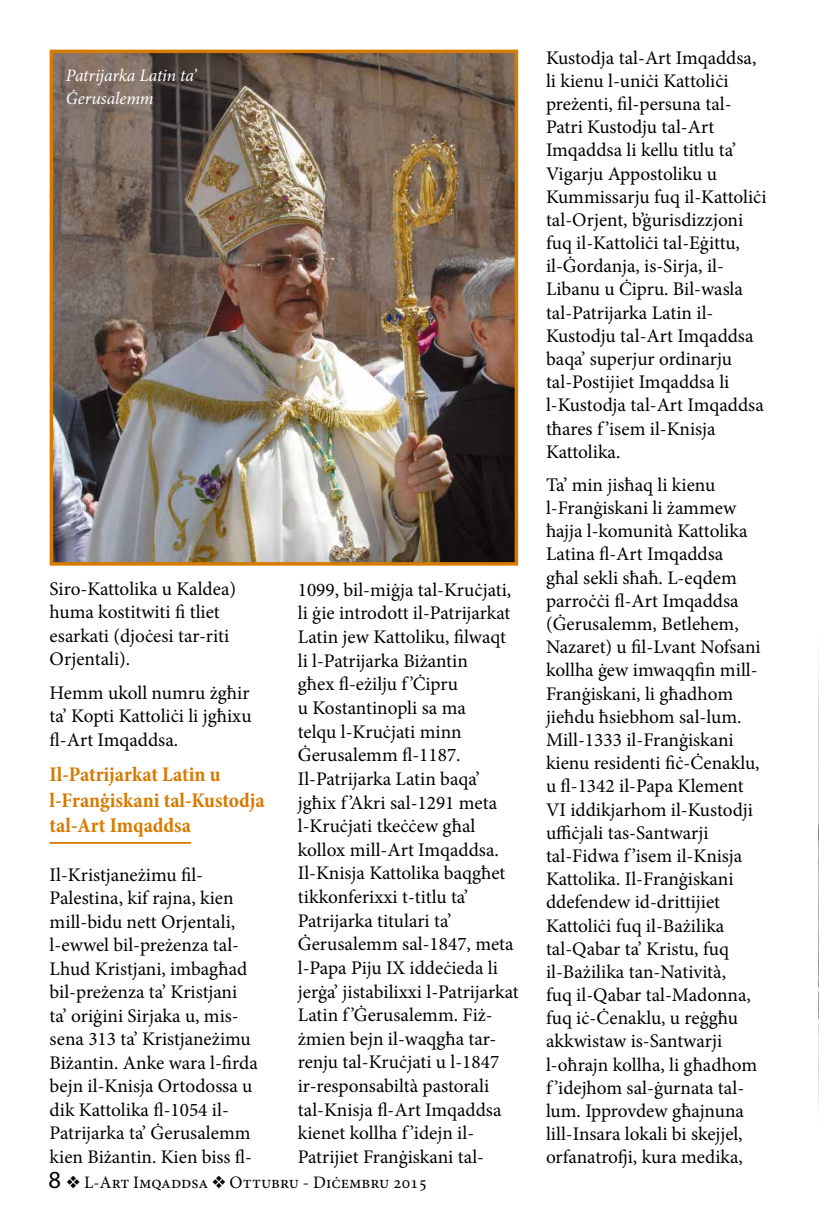
<style>
.page{position:relative;width:819px;height:1216px;background:#fff}
.page>*{position:absolute;margin:0;border:0;box-sizing:border-box;transform-origin:0 0}
.t1{font:700 condensed 21px/25.6px "Minion Pro";color:#d67a00}
.t2{font:19.25px/23.1px "Minion Pro";color:#000}
.t3{font:17.5px "Minion Pro";color:#000}
.t4{font:italic 17.5px/23.1px "Minion Pro";letter-spacing:-.01em;color:#fff}
.s1{font-family:"Myriad Pro";font-size:24.5px}
</style>
<div class="page">
<hr style="left:818px;top:0;width:1px;height:1079px;background:#bdc2dd">
<hr style="left:50px;top:842px;width:141px;height:1px;background:#d67a00">
<img style="left:55px;top:55px;width:458px;height:505px">
<div style="left:50px;top:50px;width:468px;height:515px;border:4px solid #d67a00"></div>
<img style="left:818px;top:608px;width:1px;height:504px">
<p class="t4" style="left:66px;top:64px;width:132px">Patrijarka Latin ta’<br>Ġerusalemm</p>
<p class="t2" style="left:50px;top:576px;width:188px">Siro-Kattolika u Kaldea) huma kostitwiti fi tliet esarkati (djoċesi tar-riti<br>Orjentali).</p>
<p class="t2" style="left:50px;top:680px;width:203px;text-align:justify">Hemm ukoll numru żgħir ta’ Kopti Kattoliċi li jgħixu fl-Art Imqaddsa.</p>
<p class="t1" style="left:50px;top:761px;width:216px">Il-Patrijarkat Latin u l-Franġiskani tal-Kustodja tal-Art Imqaddsa</p>
<p class="t2" style="left:50px;top:863px;width:210px">Il-Kristjaneżimu fil-<br>Palestina, kif rajna, kien mill-bidu nett Orjentali, l-ewwel bil-preżenza tal-<br>Lhud Kristjani, imbagħad bil-preżenza ta’ Kristjani ta’ oriġini Sirjaka u, mis&shy;sena 313 ta’ Kristjaneżimu<br>Biżantin. Anke wara l-firda bejn il-Knisja Ortodossa u dik Kattolika fl-1054 il-<br>Patrijarka ta’ Ġerusalemm kien Biżantin. Kien biss fl-</p>
<p class="t2" style="left:298px;top:578px;width:222px;line-height:23.6px">1099, bil-miġja tal-Kruċjati, li ġie introdott il-Patrijarkat<br>Latin jew Kattoliku, filwaqt li l-Patrijarka Biżantin<br>għex fl-eżilju f ’Ċipru<br>u Kostantinopli sa ma<br>telqu l-Kruċjati minn<br>Ġerusalemm fl-1187.<br>Il-Patrijarka Latin baqa’ jgħix f ’Akri sal-1291 meta l-Kruċjati tkeċċew għal kollox mill-Art Imqaddsa.<br>Il-Knisja Kattolika baqgħet tikkonferixxi t-titlu ta’<br>Patrijarka titulari ta’<br>Ġerusalemm sal-1847, meta l-Papa Piju IX iddeċieda li jerġa’ jistabilixxi l-Patrijarkat<br>Latin f ’Ġerusalemm. Fiż&shy;żmien bejn il-waqgħa tar&shy;renju tal-Kruċjati u l-1847 ir-responsabiltà pastorali tal-Knisja fl-Art Imqaddsa kienet kollha f ’idejn il-<br>Patrijiet Franġiskani tal-</p>
<p class="t3" style="left:48px;top:1170px;width:380px"><span class="s1">8</span> ❖ L-Art Imqaddsa ❖ Ottubru - Diċembru 2015</p>
<p class="t2" style="left:546px;top:46px;width:222px">Kustodja tal-Art Imqaddsa, li kienu l-uniċi Kattoliċi preżenti, fil-persuna tal-<br>Patri Kustodju tal-Art<br>Imqaddsa li kellu titlu ta’<br>Vigarju Appostoliku u<br>Kummissarju fuq il-Kattoliċi tal-Orjent, b’ġurisdizzjoni fuq il-Kattoliċi tal-Eġittu, il-Ġordanja, is-Sirja, il-<br>Libanu u Ċipru. Bil-wasla tal-Patrijarka Latin il-<br>Kustodju tal-Art Imqaddsa baqa’ superjur ordinarju tal-Postijiet Imqaddsa li l-Kustodja tal-Art Imqaddsa tħares f ’isem il-Knisja<br>Kattolika.</p>
<p class="t2" style="left:546px;top:473px;width:216px">Ta’ min jisħaq li kienu l-Franġiskani li żammew ħajja l-komunità Kattolika<br>Latina fl-Art Imqaddsa għal sekli sħaħ. L-eqdem parroċċi fl-Art Imqaddsa (Ġerusalemm, Betlehem,<br>Nazaret) u fil-Lvant Nofsani kollha ġew imwaqqfin mill-<br>Franġiskani, li għadhom jieħdu ħsiebhom sal-lum.<br>Mill-1333 il-Franġiskani kienu residenti fiċ-Ċenaklu, u fl-1342 il-Papa Klement<br>VI iddikjarhom il-Kustodji uffiċjali tas-Santwarji tal-Fidwa f ’isem il-Knisja<br>Kattolika. Il-Franġiskani ddefendew id-drittijiet<br>Kattoliċi fuq il-Bażilika tal-Qabar ta’ Kristu, fuq il-Bażilika tan-Natività,<br>fuq il-Qabar tal-Madonna, fuq iċ-Ċenaklu, u reġgħu akkwistaw is-Santwarji l-oħrajn kollha, li għadhom f ’idejhom sal-ġurnata tal&shy;lum. Ipprovdew għajnuna lill-Insara lokali bi skejjel, orfanatrofji, kura medika,</p>
</div>
